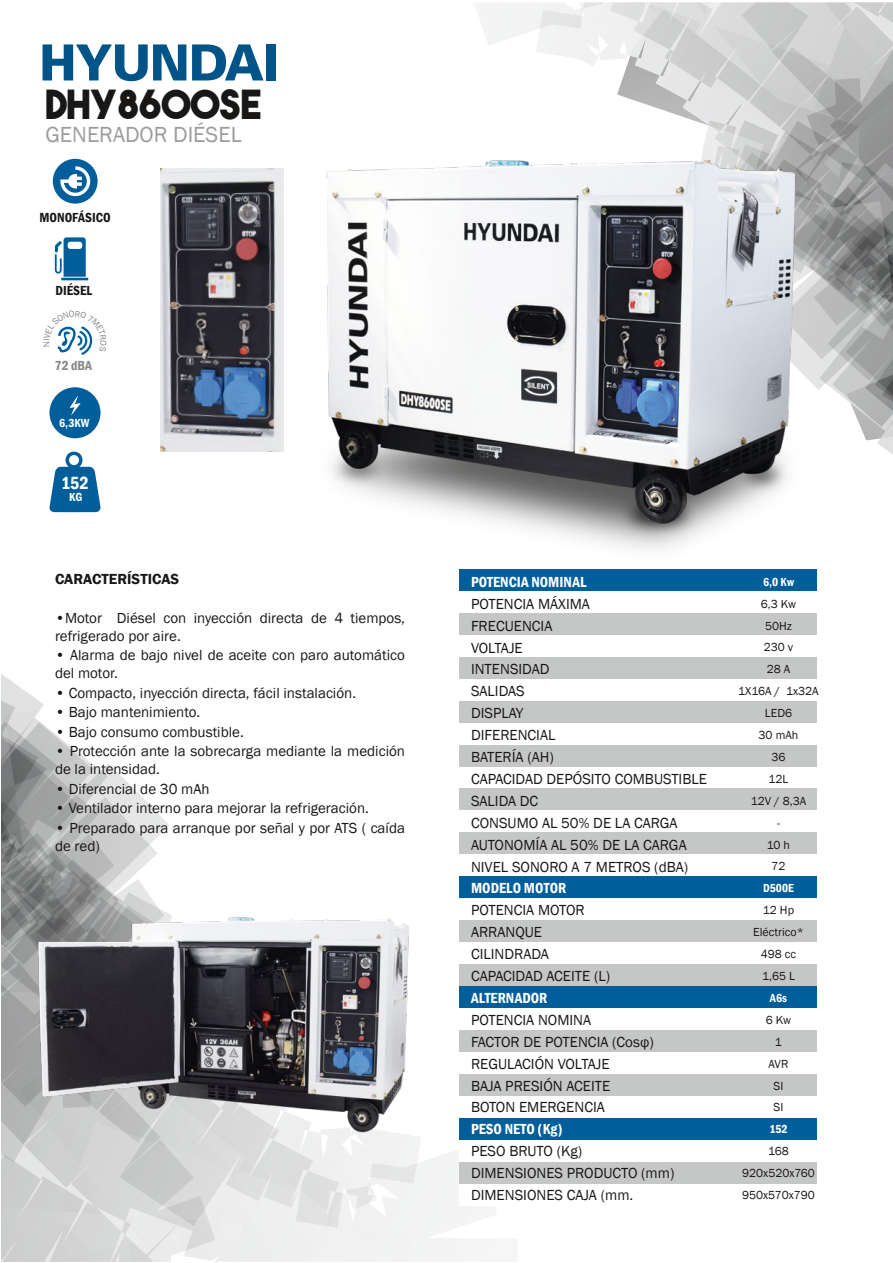
<style>
.page{position:relative;width:893px;height:1263px;background:#fff}
.page>*{position:absolute;margin:0;border:0;box-sizing:border-box;transform-origin:0 0}
.t1{font:40.05px "The Bold Font";color:#181716}
.t2{font:22.5px "Franklin Gothic";color:#9c9c9d}
.t3{font:600 condensed 18.15px "Franklin Gothic";color:#fff}
.t4{font:15px/21.9px "Franklin Gothic";color:#181716}
.t5{font:600 condensed 15px "Franklin Gothic";color:#fff}
.t6{font:600 15px "Franklin Gothic";color:#181716}
.t7{font:600 condensed 13.5px "Franklin Gothic";color:#181716}
.t8{font:600 condensed 13.5px "Franklin Gothic";color:#868786}
.t9{font:12px/21.9px "Franklin Gothic";color:#181716;text-align:center}
.t10{font:600 condensed 12px "Franklin Gothic";color:#fff}
.s1{font-weight:600;font-stretch:condensed;color:#fff}
</style>
<div class="page">
<svg style="left:477px;top:2px;width:416px;height:452px"></svg>
<svg style="left:1px;top:674px;width:504px;height:588px"></svg>
<div style="left:459px;top:569px;width:358px;height:21px;background:#005e9b"></div>
<div style="left:459px;top:613px;width:358px;height:21px;background:#c5c6c6"></div>
<div style="left:459px;top:657px;width:358px;height:21px;background:#c5c6c6"></div>
<div style="left:459px;top:679px;width:358px;height:21px;background:#fff"></div>
<div style="left:459px;top:701px;width:358px;height:21px;background:#c5c6c6"></div>
<div style="left:459px;top:723px;width:358px;height:21px;background:#fff"></div>
<div style="left:459px;top:745px;width:358px;height:21px;background:#c5c6c6"></div>
<div style="left:459px;top:767px;width:358px;height:21px;background:#fff"></div>
<div style="left:459px;top:789px;width:358px;height:21px;background:#c5c6c6"></div>
<div style="left:459px;top:811px;width:359px;height:21px;background:#fff"></div>
<div style="left:459px;top:833px;width:358px;height:21px;background:#c5c6c6"></div>
<div style="left:459px;top:855px;width:358px;height:21px;background:#fff"></div>
<div style="left:459px;top:877px;width:358px;height:21px;background:#005e9b"></div>
<div style="left:459px;top:898px;width:358px;height:22px;background:#fff"></div>
<div style="left:459px;top:920px;width:358px;height:22px;background:#c5c6c6"></div>
<div style="left:459px;top:942px;width:358px;height:22px;background:#fff"></div>
<div style="left:459px;top:964px;width:358px;height:22px;background:#c5c6c6"></div>
<div style="left:459px;top:986px;width:358px;height:22px;background:#005e9b"></div>
<div style="left:459px;top:1008px;width:358px;height:22px;background:#fff"></div>
<div style="left:459px;top:1030px;width:358px;height:21px;background:#c5c6c6"></div>
<div style="left:459px;top:1074px;width:358px;height:21px;background:#c5c6c6"></div>
<div style="left:459px;top:1052px;width:358px;height:21px;background:#fff"></div>
<div style="left:459px;top:1096px;width:358px;height:21px;background:#fff"></div>
<div style="left:459px;top:1118px;width:358px;height:21px;background:#005e9b"></div>
<div style="left:459px;top:1140px;width:358px;height:21px;background:#fff"></div>
<div style="left:459px;top:1162px;width:358px;height:21px;background:#c5c6c6"></div>
<div style="left:459px;top:1184px;width:358px;height:21px;background:#fff"></div>
<img style="left:160px;top:104px;width:696px;height:446px">
<img style="left:25px;top:888px;width:413px;height:275px">
<img style="left:160px;top:168px;width:124px;height:283px">
<svg style="left:55px;top:237px;width:33px;height:43px"></svg>
<svg style="left:49px;top:451px;width:52px;height:61px"></svg>
<div style="left:49px;top:387px;width:52px;height:51px;background:#005e9b;border-radius:50%"></div>
<svg style="left:70px;top:396px;width:11px;height:19px"></svg>
<div style="left:53px;top:159px;width:45px;height:45px;background:#005e9b;border-radius:50%"></div>
<svg style="left:60px;top:166px;width:30px;height:30px"></svg>
<svg style="left:43px;top:44px;width:143px;height:37px"></svg>
<svg style="left:192px;top:44px;width:72px;height:36px"></svg>
<div style="left:266px;top:44px;width:10px;height:36px;background:#005487"></div>
<svg style="left:57px;top:326px;width:36px;height:29px"></svg>
<h1 class="t1" style="left:46px;top:79px;width:218px">DHY8600SE</h1>
<h2 class="t2" style="left:45px;top:121px;width:198px">GENERADOR DIÉSEL</h2>
<p class="t7" style="left:39px;top:209px;width:73px">MONOFÁSICO</p>
<p class="t7" style="left:55px;top:282px;width:38px">DIÉSEL</p>
<p class="t8" style="left:55px;top:356px;width:39px">72 dBA</p>
<p class="t10" style="left:59px;top:415px;width:32px">6,3KW</p>
<p class="t3" style="left:61px;top:471px;width:29px">152</p>
<p class="t10" style="left:69px;top:489px;width:15px">KG</p>
<p class="t6" style="left:55px;top:569px;width:126px">CARACTERÍSTICAS</p>
<p class="t4" style="left:55px;top:609px;width:352px;line-height:18px">•Motor Diésel con inyección directa de 4 tiempos, refrigerado por aire.</p>
<p class="t4" style="left:55px;top:646px;width:352px;line-height:18px">• Alarma de bajo nivel de aceite con paro automático del motor.</p>
<p class="t4" style="left:55px;top:682px;width:303px">• Compacto, inyección directa, fácil instalación.</p>
<p class="t4" style="left:55px;top:701px;width:147px">• Bajo mantenimiento.</p>
<p class="t4" style="left:55px;top:721px;width:190px">• Bajo consumo combustible.</p>
<p class="t4" style="left:55px;top:742px;width:352px;line-height:18px">• Protección ante la sobrecarga mediante la medición de la intensidad.</p>
<p class="t4" style="left:55px;top:778px;width:156px">• Diferencial de 30 mAh</p>
<p class="t4" style="left:55px;top:797px;width:315px">• Ventilador interno para mejorar la refrigeración.</p>
<p class="t4" style="left:55px;top:819px;width:352px;line-height:18px">• Preparado para arranque por señal y por ATS ( caída de red)</p>
<p class="t5" style="left:471px;top:572px;width:117px">POTENCIA NOMINAL</p>
<p class="t4" style="left:471px;top:593px;width:237px">POTENCIA MÁXIMA<br>FRECUENCIA<br>VOLTAJE<br>INTENSIDAD<br>SALIDAS<br>DISPLAY<br>DIFERENCIAL<br>BATERÍA (AH)<br>CAPACIDAD DEPÓSITO COMBUSTIBLE<br>SALIDA DC<br>CONSUMO AL 50% DE LA CARGA<br>AUTONOMÍA AL 50% DE LA CARGA<br>NIVEL SONORO A 7 METROS (dBA)</p>
<p class="t5" style="left:471px;top:878px;width:97px">MODELO MOTOR</p>
<p class="t4" style="left:471px;top:900px;width:141px">POTENCIA MOTOR<br>ARRANQUE<br>CILINDRADA<br>CAPACIDAD ACEITE (L)</p>
<p class="t4" style="left:471px;top:987px;width:184px"><span class="s1">ALTERNADOR<br></span>POTENCIA NOMINA<span class="s1">L<br></span>FACTOR DE POTENCIA (Cosφ)<br>REGULACIÓN VOLTAJE<br>BAJA PRESIÓN ACEITE<br>BOTON EMERGENCIA</p>
<p class="t5" style="left:471px;top:1119px;width:93px">PESO NETO (Kg)</p>
<p class="t4" style="left:471px;top:1141px;width:205px">PESO BRUTO (Kg)<br>DIMENSIONES PRODUCTO (mm)<br>DIMENSIONES CAJA (mm.</p>
<p class="t10" style="left:763px;top:574px;width:32px">6,0 Kw</p>
<p class="t9" style="left:738px;top:593px;width:82px">6,3 Kw<br>50Hz<br>230 v<br>28 A<br>1X16A / 1x32A<br>LED6<br>30 mAh<br>36<br>12L<br>12V / 8,3A<br>-<br>10 h<br>72</p>
<p class="t10" style="left:763px;top:880px;width:32px">D500E</p>
<p class="t9" style="left:753px;top:899px;width:52px">12 Hp<br>Eléctrico*<br>498 cc<br>1,65 L</p>
<p class="t10" style="left:770px;top:990px;width:19px">A6s</p>
<p class="t9" style="left:766px;top:1009px;width:27px">6 Kw<br>1<br>AVR<br>SI<br>SI</p>
<p class="t10" style="left:769px;top:1121px;width:20px">152</p>
<p class="t9" style="left:742px;top:1140px;width:74px">168<br>920x520x760<br>950x570x790</p>
</div>
